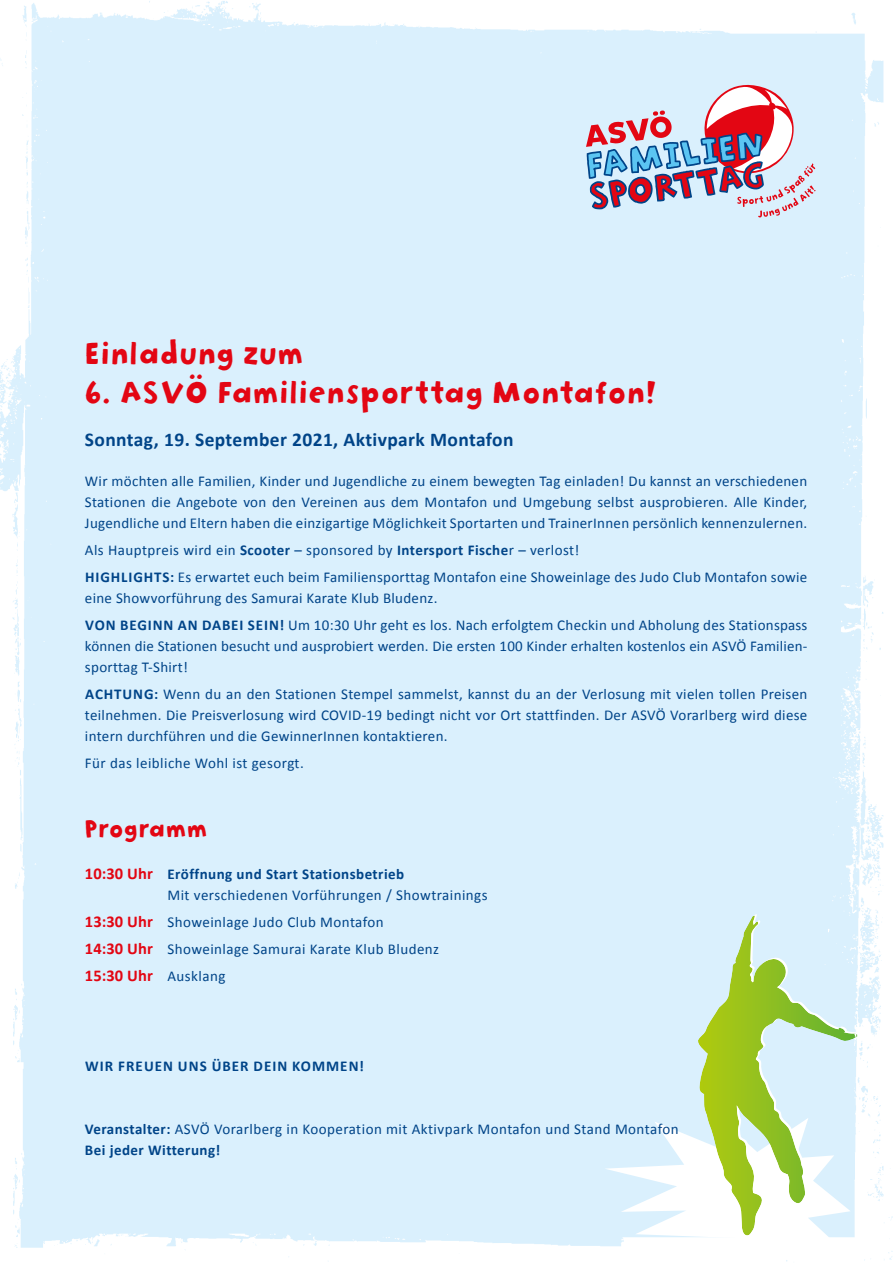
<style>
.page{position:relative;width:893px;height:1263px;background:#fff}
.page>*{position:absolute;margin:0;border:0;box-sizing:border-box;transform-origin:0 0}
.t1{font:36px "Slappy Inline";color:#e30613}
.t2{font:28.5px "Slappy Inline";letter-spacing:.005em;color:#e30613}
.t3{font:700 19.5px "Calibri";letter-spacing:.02em;color:#048}
.t4{font:700 16.5px "Calibri";letter-spacing:.005em;color:#e30613}
.t5{font:15px/21px "Calibri";letter-spacing:.02em;color:#048}
.t6{font:700 15px "Calibri";letter-spacing:.07em;color:#048}
.s1{font-weight:700}
.s2{font-weight:700;font-size:16.5px;color:#e30613}
.s3{font-weight:400;font-size:15px;color:#048}
</style>
<div class="page">
<img style="left:0;top:1px;width:893px;height:1261px">
<svg style="left:586px;top:82px;width:229px;height:136px;background:#c4b4c7"></svg>
<h1 class="t1" style="left:85px;top:335px;width:221px">Einladung zum</h1>
<h1 class="t1" style="left:85px;top:374px;width:574px">6. ASVÖ Familiensporttag Montafon!</h1>
<h3 class="t3" style="left:85px;top:428px;width:430px">Sonntag, 19. September 2021, Aktivpark Montafon</h3>
<p class="t5" style="left:85px;top:471px;width:724px;text-align:justify">Wir möchten alle Familien, Kinder und Jugendliche zu einem bewegten Tag einladen! Du kannst an verschiedenen Stationen die Angebote von den Vereinen aus dem Montafon und Umgebung selbst ausprobieren. Alle Kinder, Jugendliche und Eltern haben die einzigartige Möglichkeit Sportarten und TrainerInnen persönlich kennenzulernen.</p>
<p class="t5" style="left:85px;top:537px;width:724px;line-height:27px">Als Hauptpreis wird ein <span class="s1">Scooter</span> – sponsored by <span class="s1">Intersport Fische</span>r – verlost!<br><span class="s1">HIGHLIGHTS:</span> Es erwartet euch beim Familiensporttag Montafon eine Showeinlage des Judo Club Montafon sowie</p>
<p class="t5" style="left:85px;top:585px;width:724px;line-height:27px">eine Showvorführung des Samurai Karate Klub Bludenz.<br><span class="s1">VON BEGINN AN DABEI SEIN!</span> Um 10:30 Uhr geht es los. Nach erfolgtem Checkin und Abholung des Stationspass</p>
<p class="t5" style="left:85px;top:636px;width:724px">können die Stationen besucht und ausprobiert werden. Die ersten 100 Kinder erhalten kostenlos ein ASVÖ Familien&shy;sporttag T-Shirt!</p>
<p class="t5" style="left:85px;top:684px;width:724px;text-align:justify"><span class="s1">ACHTUNG:</span> Wenn du an den Stationen Stempel sammelst, kannst du an der Verlosung mit vielen tollen Preisen teilnehmen. Die Preisverlosung wird COVID-19 bedingt nicht vor Ort stattfinden. Der ASVÖ Vorarlberg wird diese intern durchführen und die GewinnerInnen kontaktieren.</p>
<p class="t5" style="left:85px;top:753px;width:220px">Für das leibliche Wohl ist gesorgt.</p>
<h2 class="t2" style="left:85px;top:814px;width:124px">Programm</h2>
<p class="t5" style="left:167px;top:864px;width:322px;text-indent:-83px"><span class="s2">10:30 Uhr</span> <span class="s1">Eröffnung und Start Stationsbetrieb<br></span>Mit verschiedenen Vorführungen / Showtrainings</p>
<p class="t5" style="left:85px;top:909px;width:356px;line-height:27px"><span class="s2">13:30 Uhr</span> Showeinlage Judo Club Montafon<br><span class="s2">14:30 Uhr</span> Showeinlage Samurai Karate Klub Bludenz</p>
<p class="t4" style="left:85px;top:965px;width:142px">15:30 Uhr <span class="s3">Ausklang</span></p>
<p class="t6" style="left:85px;top:1057px;width:280px">WIR FREUEN UNS ÜBER DEIN KOMMEN!</p>
<p class="t5" style="left:85px;top:1119px;width:595px"><span class="s1">Veranstalter:</span> ASVÖ Vorarlberg in Kooperation mit Aktivpark Montafon und Stand Montafon<br><span class="s1">Bei jeder Witterung!</span></p>
</div>
